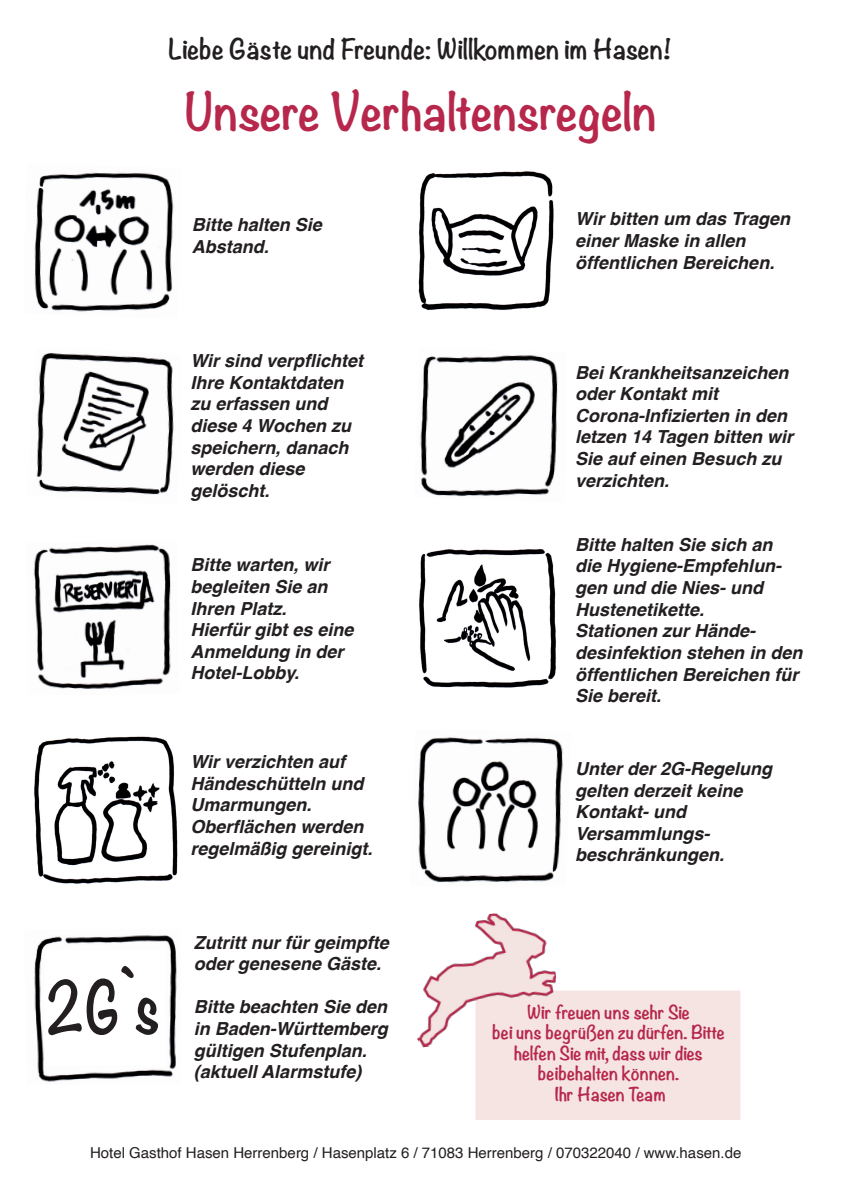
<style>
.page{position:relative;width:842px;height:1191px;background:#fff}
.page>*{position:absolute;margin:0;border:0;box-sizing:border-box;transform-origin:0 0}
.t1{font:700 64.3px "Noteworthy";color:#231f20;scale:.8 1}
.t2{font:700 46px "Noteworthy";color:#b6274b}
.t3{font:700 25px "Noteworthy";color:#231f20}
.t4{font:italic 700 18px/21.6px "Helvetica";color:#231f20}
.t5{font:700 17px/20.4px "Noteworthy";color:#b6274b;text-align:center}
.t6{font:15px "Helvetica";color:#231f20}
</style>
<div class="page">
<img style="left:34px;top:172px;width:140px;height:140px">
<img style="left:418px;top:171px;width:136px;height:140px">
<img style="left:36px;top:352px;width:138px;height:143px">
<img style="left:33px;top:544px;width:138px;height:145px">
<img style="left:419px;top:549px;width:137px;height:139px">
<img style="left:418px;top:737px;width:145px;height:146px">
<img style="left:34px;top:736px;width:144px;height:148px">
<img style="left:34px;top:935px;width:143px;height:147px">
<img style="left:420px;top:355px;width:138px;height:142px">
<div style="left:475px;top:990px;width:265px;height:130px;background:#f5e4e2;border:1px solid #f5e4e2"></div>
<img style="left:417px;top:913px;width:145px;height:134px">
<div style="left:45px;top:950px;width:120px;height:115px;background:#fff"></div>
<p class="t3" style="left:168px;top:27px;width:505px">Liebe Gäste und Freunde: Willkommen im Hasen!</p>
<p class="t2" style="left:185px;top:71px;width:473px">Unsere Verhaltensregeln</p>
<p class="t4" style="left:192px;top:214px;width:132px">Bitte halten Sie</p>
<p class="t4" style="left:192px;top:236px;width:79px">Abstand.</p>
<p class="t1" style="left:47px;top:950px;width:143px">2G`s</p>
<p class="t4" style="left:190px;top:350px;width:174px">Wir sind verpflichtet<br>Ihre Kontaktdaten</p>
<p class="t4" style="left:190px;top:393px;width:162px">zu erfassen und diese 4 Wochen zu speichern, danach werden diese gelöscht.</p>
<p class="t4" style="left:190px;top:554px;width:141px">Bitte warten, wir</p>
<p class="t4" style="left:190px;top:576px;width:139px">begleiten Sie an</p>
<p class="t4" style="left:190px;top:597px;width:98px">Ihren Platz.</p>
<p class="t4" style="left:190px;top:619px;width:165px">Hierfür gibt es eine<br>Anmeldung in der</p>
<p class="t4" style="left:190px;top:662px;width:110px">Hotel-Lobby.</p>
<p class="t4" style="left:190px;top:751px;width:175px">Wir verzichten auf<br>Händeschütteln und<br>Umarmungen.</p>
<p class="t4" style="left:190px;top:816px;width:184px">Oberflächen werden regelmäßig gereinigt.</p>
<p class="t4" style="left:194px;top:931px;width:196px">Zutritt nur für geimpfte oder genesene Gäste.</p>
<p class="t4" style="left:194px;top:996px;width:196px;text-align:justify">Bitte beachten Sie den in Baden-Württemberg gültigen Stufenplan.</p>
<p class="t4" style="left:194px;top:1061px;width:169px">(aktuell Alarmstufe)</p>
<p class="t4" style="left:575px;top:208px;width:216px">Wir bitten um das Tragen einer Maske in allen</p>
<p class="t4" style="left:575px;top:252px;width:201px">öffentlichen Bereichen.</p>
<p class="t4" style="left:575px;top:361px;width:215px">Bei Krankheitsanzeichen oder Kontakt mit</p>
<p class="t4" style="left:575px;top:405px;width:219px">Corona-Infizierten in den letzen 14 Tagen bitten wir<br>Sie auf einen Besuch zu verzichten.</p>
<p class="t4" style="left:575px;top:534px;width:199px">Bitte halten Sie sich an</p>
<p class="t4" style="left:575px;top:555px;width:208px">die Hygiene-Empfehlun&shy;gen und die Nies- und<br>Hustenetikette.</p>
<p class="t4" style="left:575px;top:620px;width:182px">Stationen zur Hände-</p>
<p class="t4" style="left:575px;top:642px;width:229px">desinfektion stehen in den öffentlichen Bereichen für<br>Sie bereit.</p>
<p class="t4" style="left:575px;top:758px;width:199px">Unter der 2G-Regelung gelten derzeit keine</p>
<p class="t4" style="left:575px;top:801px;width:112px">Kontakt- und</p>
<p class="t4" style="left:575px;top:822px;width:136px">Versammlungs-</p>
<p class="t4" style="left:575px;top:844px;width:151px">beschränkungen.</p>
<p class="t5" style="left:527px;top:1001px;width:164px">Wir freuen uns sehr Sie</p>
<p class="t5" style="left:492px;top:1021px;width:234px">bei uns begrüßen zu dürfen. Bitte helfen Sie mit, dass wir dies</p>
<p class="t5" style="left:538px;top:1062px;width:143px">beibehalten können.</p>
<p class="t5" style="left:555px;top:1083px;width:113px">Ihr Hasen Team</p>
<p class="t6" style="left:90px;top:1140px;width:653px">Hotel Gasthof Hasen Herrenberg / Hasenplatz 6 / 71083 Herrenberg / 070322040 / www.hasen.de</p>
</div>
